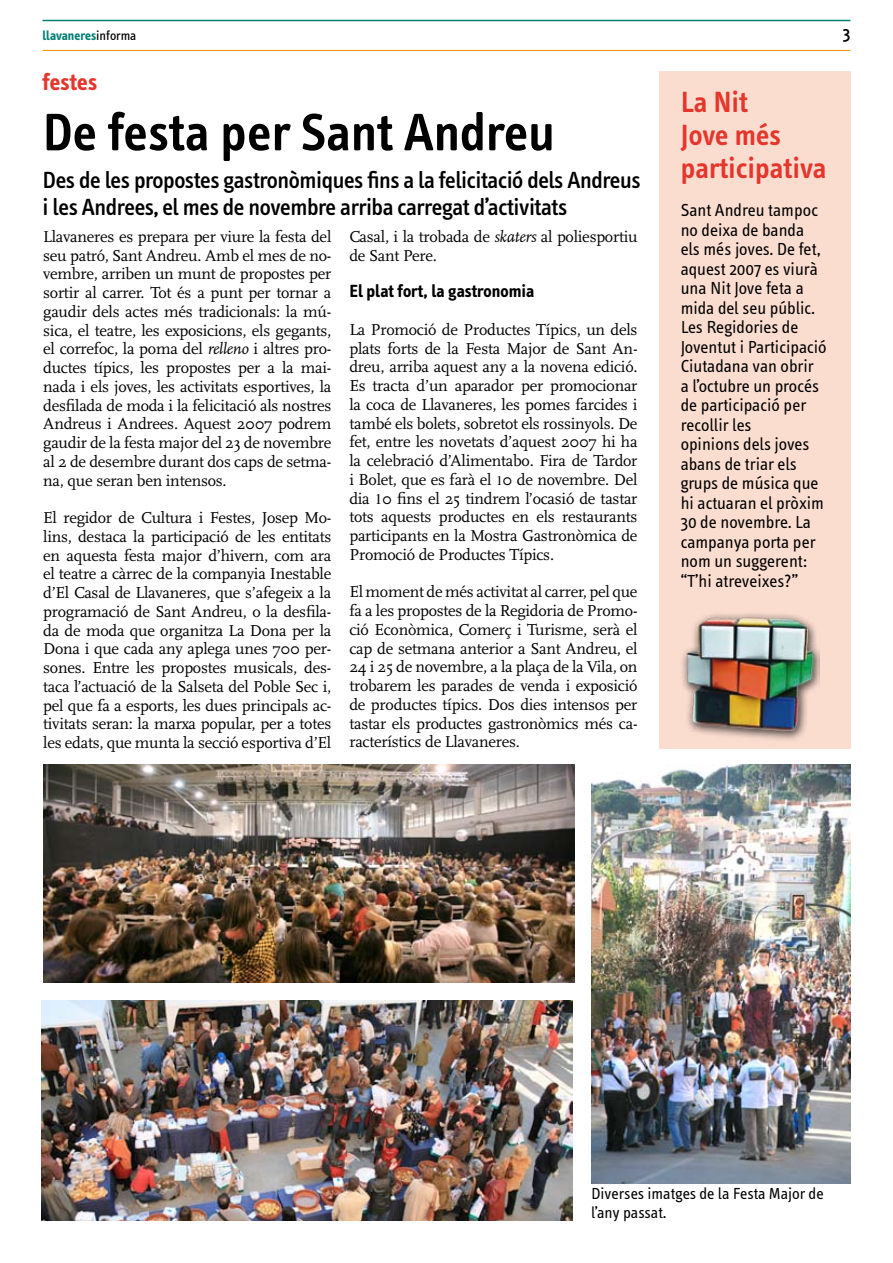
<style>
.page{position:relative;width:893px;height:1263px;background:#fff}
.page>*{position:absolute;margin:0;border:0;box-sizing:border-box;transform-origin:0 0}
.t1{font:600 54px "Info Text";color:#000}
.t2{font:600 30px/33px "Info Text";color:#e5362d}
.t3{font:500 24px/27px "Info Text";letter-spacing:-.02em;color:#000}
.t4{font:700 24px "Info Text";color:#e5362d}
.t5{font:18px/19.5px "Info Text";color:#000}
.t6{font:700 18px "Info Text";color:#000}
.t7{font:500 18px "Info Text";color:#000}
.t8{font:16.5px/18.8px "Scala";letter-spacing:-.015em;color:#000;text-align:justify}
.t9{font:16.5px/19.5px "Info Text";color:#000}
.t10{font:700 13.5px "Info Text";color:#037f75}
.s1{font-weight:400;color:#000}
.s2{font-style:italic}
.s3{font-family:"Times";font-size:13.5px}
.s4{font-family:"Times";font-size:15px}
</style>
<div class="page">
<hr style="left:43px;top:20px;width:807px;height:1px;background:#037f75">
<hr style="left:43px;top:50px;width:807px;height:1px;background:#f18e03">
<div style="left:659px;top:72px;width:192px;height:677px;background:#fbddd0"></div>
<img style="left:682px;top:613px;width:138px;height:127px">
<img style="left:592px;top:764px;width:259px;height:419px">
<img style="left:43px;top:764px;width:531px;height:219px">
<img style="left:42px;top:1001px;width:531px;height:219px">
<p class="t10" style="left:43px;top:28px;width:95px">llavaneres<span class="s1">informa</span></p>
<h3 class="t4" style="left:43px;top:68px;width:56px">festes</h3>
<h1 class="t1" style="left:43px;top:102px;width:513px">De festa per Sant Andreu</h1>
<h3 class="t3" style="left:43px;top:167px;width:599px">Des de les propostes gastronòmiques fins a la felicitació dels Andreus i les Andrees, el mes de novembre arriba carregat d’activitats</h3>
<p class="t8" style="left:43px;top:227px;width:290px">Llavaneres es prepara per viure la festa del seu patró, Sant Andreu. Amb el mes de no&shy;vembre, arriben un munt de propostes per sortir al carrer. Tot és a punt per tornar a gaudir dels actes més tradicionals: la mú&shy;sica, el teatre, les exposicions, els gegants, el correfoc, la poma del <span class="s2">relleno</span> i altres pro&shy;ductes típics, les propostes per a la mai&shy;nada i els joves, les activitats esportives, la desfilada de moda i la felicitació als nostres Andreus i Andrees. Aquest 2007 podrem gaudir de la festa major del 23 de novembre al 2 de desembre durant dos caps de setma&shy;na, que seran ben intensos.</p>
<p class="t8" style="left:43px;top:509px;width:290px">El regidor de Cultura i Festes, Josep Mo&shy;lins, destaca la participació de les entitats en aquesta festa major d’hivern, com ara el teatre a càrrec de la companyia Inestable d’El Casal de Llavaneres, que s’afegeix a la programació de Sant Andreu, o la desfila&shy;da de moda que organitza La Dona per la Dona i que cada any aplega unes 700 per&shy;sones. Entre les propostes musicals, des&shy;taca l’actuació de la Salseta del Poble Sec i, pel que fa a esports, les dues principals ac&shy;tivitats seran: la marxa popular, per a totes les edats, que munta la secció esportiva d’El</p>
<p class="t8" style="left:349px;top:227px;width:290px">Casal, i la trobada de <span class="s2">skaters</span> al poliesportiu de Sant Pere.</p>
<p class="t6" style="left:349px;top:281px;width:186px">El plat fort, la gastronomia</p>
<p class="t8" style="left:349px;top:320px;width:290px">La Promoció de Productes Típics, un dels plats forts de la Festa Major de Sant An&shy;dreu, arriba aquest any a la novena edició.<br>Es tracta d’un aparador per promocionar la coca de Llavaneres, les pomes farcides i també els bolets, sobretot els rossinyols. De fet, entre les novetats d’aquest 2007 hi ha la celebració d’Alimentabo. Fira de Tardor i Bolet, que es farà el <span class="s3">1</span>0 de novembre. Del dia <span class="s4">1</span>0 fins el 25 tindrem l’ocasió de tastar tots aquests productes en els restaurants participants en la Mostra Gastronòmica de Promoció de Productes Típics.</p>
<p class="t8" style="left:349px;top:583px;width:290px">El moment de més activitat al carrer, pel que fa a les propostes de la Regidoria de Promo&shy;ció Econòmica, Comerç i Turisme, serà el cap de setmana anterior a Sant Andreu, el 24 i 25 de novembre, a la plaça de la Vila, on trobarem les parades de venda i exposició de productes típics. Dos dies intensos per tastar els productes gastronòmics més ca&shy;racterístics de Llavaneres.</p>
<p class="t7" style="left:843px;top:23px;width:9px">3</p>
<h2 class="t2" style="left:681px;top:86px;width:147px">La Nit<br>Jove més participativa</h2>
<p class="t5" style="left:681px;top:201px;width:148px">Sant Andreu tampoc no deixa de banda els més joves. De fet, aquest 2007 es viurà una Nit Jove feta a mida del seu públic.<br>Les Regidories de<br>Joventut i Participació<br>Ciutadana van obrir<br>a l’octubre un procés de participació per recollir les<br>opinions dels joves abans de triar els grups de música que hi actuaran el pròxim<br>30 de novembre. La campanya porta per nom un suggerent: “T’hi atreveixes?”</p>
<p class="t9" style="left:591px;top:1184px;width:234px">Diverses imatges de la Festa Major de l’any passat.</p>
</div>
